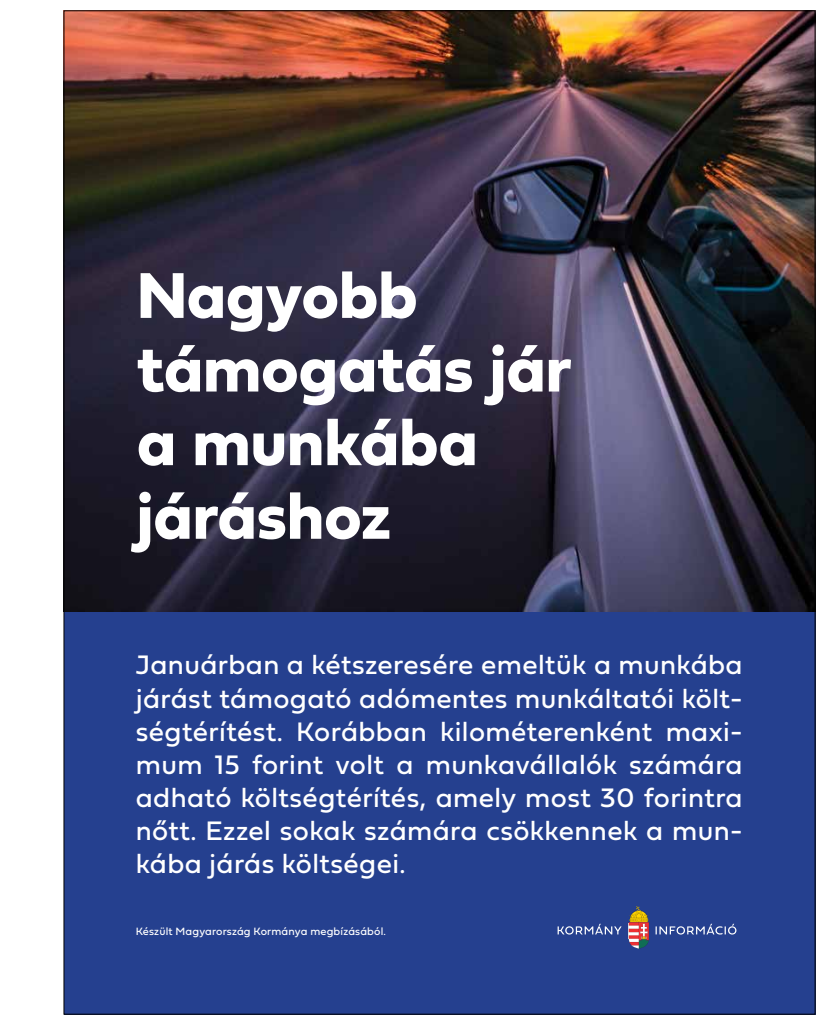
<style>
.page{position:relative;width:833px;height:1025px;background:#fff}
.page>*{position:absolute;margin:0;border:0;box-sizing:border-box;transform-origin:0 0}
.t1{font:67.38px/73.5px "Fieldwork Geo Bold";color:#fff}
.t2{font:27.88px/33.1px "Fieldwork Geo Regular";letter-spacing:.015em;color:#fff;text-align:justify}
.t3{font:11px "Fieldwork Geo Regular";letter-spacing:.015em;color:#fff}
</style>
<div class="page">
<div style="left:64px;top:553px;width:751px;height:460px;background:#25408f"></div>
<img style="left:66px;top:13px;width:747px;height:598px">
<svg style="left:628px;top:906px;width:21px;height:42px"></svg>
<svg style="left:557px;top:923px;width:64px;height:11px"></svg>
<svg style="left:655px;top:923px;width:81px;height:11px"></svg>
<h1 class="t1" style="left:137px;top:256px;width:436px">Nagyobb támogatás jár a munkába járáshoz</h1>
<p class="t2" style="left:136px;top:647px;width:608px">Januárban a kétszeresére emeltük a munkába járást támogató adómentes munkáltatói költ&shy;ségtérítést. Korábban kilométerenként maxi&shy;mum 15 forint volt a munkavállalók számára adható költségtérítés, amely most 30 forintra nőtt. Ezzel sokak számára csökkennek a mun&shy;kába járás költségei.</p>
<p class="t3" style="left:136px;top:922px;width:252px">Készült Magyarország Kormánya megbízásából.</p>
</div>
